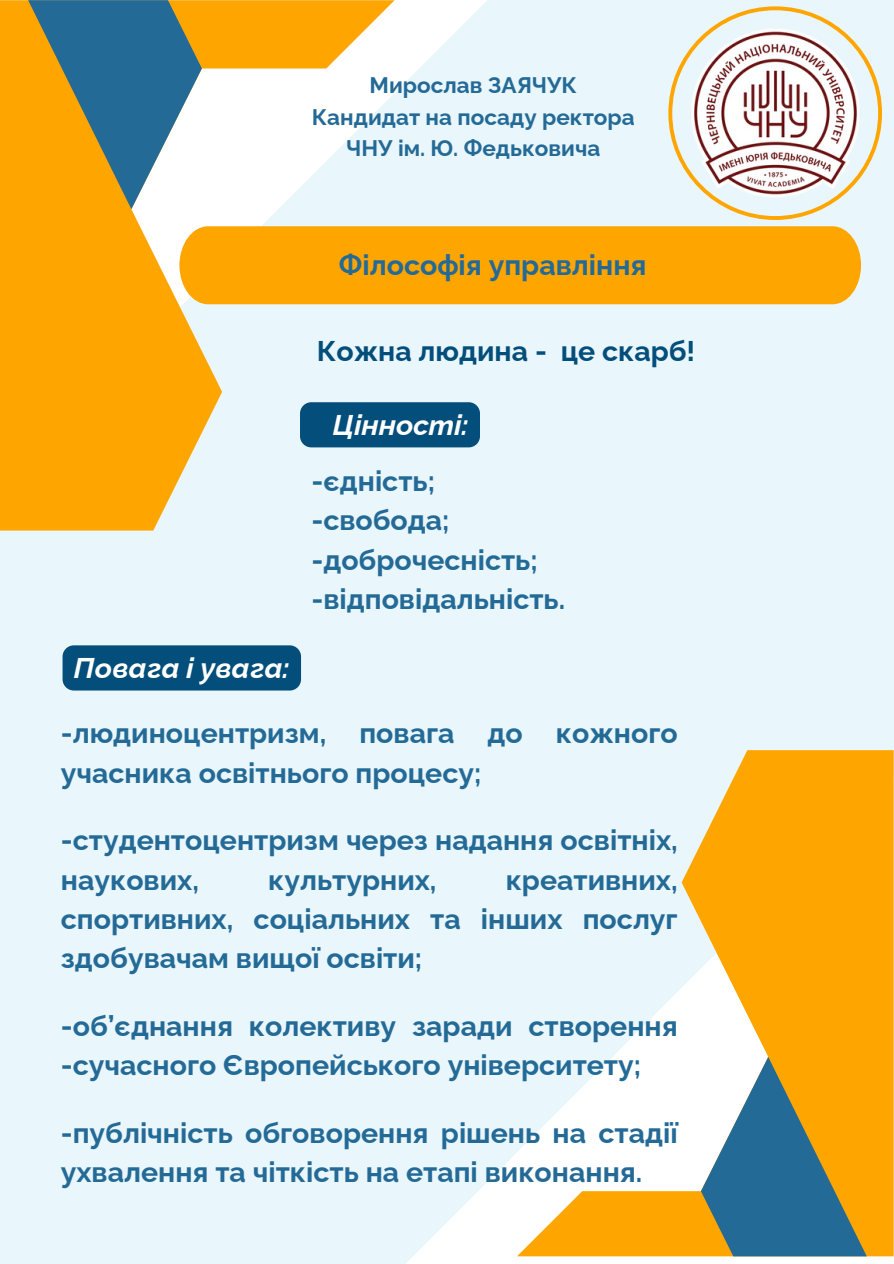
<style>
.page{position:relative;width:894px;height:1264px;background:#fff}
.page>*{position:absolute;margin:0;border:0;box-sizing:border-box;transform-origin:0 0}
.t1{font:700 28.5px/39.3px "Raleway";color:#246a96}
.t2{font:italic 700 28.5px "Raleway";color:#fff}
.t3{font:700 28.5px "Raleway";color:#034e7b}
.t4{font:700 22.5px "Raleway";color:#246a96}
</style>
<div class="page">
<div style="left:0;top:0;width:893px;height:1263px;background:#e9f6fb"></div>
<svg style="left:0;top:0;width:394px;height:530px"></svg>
<svg style="left:28px;top:0;width:174px;height:209px;background:#8a9171"></svg>
<svg style="left:517px;top:750px;width:376px;height:506px"></svg>
<svg style="left:700px;top:1056px;width:166px;height:200px;background:#8a9274"></svg>
<div style="left:179px;top:226px;width:681px;height:78px;background:#ffa500"></div>
<div style="left:63px;top:645px;width:238px;height:45px;background:#034e7b"></div>
<div style="left:300px;top:402px;width:180px;height:45px;background:#034e7b"></div>
<svg style="left:668px;top:6px;width:213px;height:214px"></svg>
<h1 class="t4" style="left:369px;top:72px;width:209px">Мирослав ЗАЯЧУК</h1>
<h1 class="t4" style="left:312px;top:103px;width:324px">Кандидат на посаду ректора</h1>
<h1 class="t4" style="left:346px;top:135px;width:255px">ЧНУ ім. Ю. Федьковича</h1>
<p class="t1" style="left:339px;top:245px;width:309px">Філософія управління</p>
<p class="t3" style="left:317px;top:334px;width:380px">Кожна людина - це скарб!</p>
<h1 class="t2" style="left:74px;top:651px;width:217px">Повага і увага:</h1>
<h1 class="t2" style="left:332px;top:408px;width:137px">Цінності:</h1>
<h1 class="t1" style="left:311px;top:461px;width:255px">-єдність; -свобода; -доброчесність; -відповідальність.</h1>
<p class="t1" style="left:61px;top:713px;width:618px">-людиноцентризм, повага до кожного учасника освітнього процесу;</p>
<p class="t1" style="left:61px;top:820px;width:618px">-студентоцентризм через надання освітніх, наукових,</p>
<p class="t1" style="left:61px;top:859px;width:618px;text-align:justify;text-indent:445px">креативних, спортивних, соціальних та інших послуг здобувачам вищої освіти;</p>
<p class="t1" style="left:61px;top:1006px;width:618px">-об’єднання колективу заради створення -сучасного Європейського університету;</p>
<h1 class="t1" style="left:61px;top:1113px;width:618px">-публічність обговорення рішень на стадії ухвалення та чіткість на етапі виконання.</h1>
<p class="t1" style="left:268px;top:859px;width:170px">культурних,</p>
</div>
